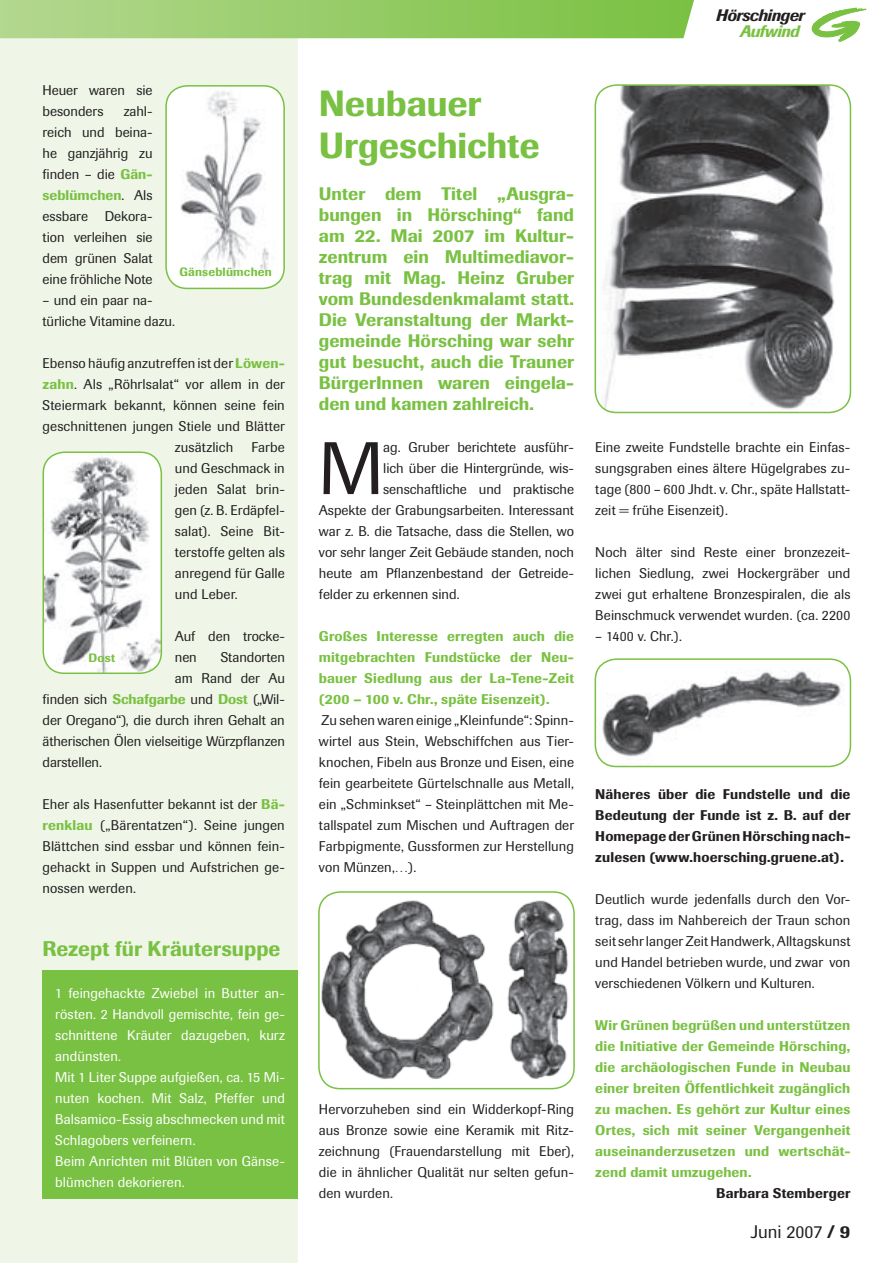
<style>
.page{position:relative;width:893px;height:1263px;background:#fff}
.page>*{position:absolute;margin:0;border:0;box-sizing:border-box;transform-origin:0 0}
.t1{font:73.5px "Imago";color:#231f20}
.t2{font:500 36px/42px "Imago";letter-spacing:-.005em;color:#79c142}
.t3{font:500 21px "Imago";color:#79c142}
.t4{font:500 18px/21px "Imago";color:#79c142;text-align:justify}
.t5{font:18px "Imago";letter-spacing:-.005em;color:#231f20}
.t6{font:italic 500 16.5px "Imago";letter-spacing:-.025em;color:#231f20}
.t7{font:italic 500 16.5px "Imago";letter-spacing:-.025em;color:#79c142}
.t8{font:13.95px/21px "Imago";color:#231f20;text-align:justify}
.t9{font:500 13.95px/21px "Imago";letter-spacing:.01em;color:#79c142;text-align:justify}
.t10{font:13.95px/21px "Imago";letter-spacing:.01em;color:#fff}
.t11{font:500 13.95px/21px "Imago";letter-spacing:.01em;color:#231f20;text-align:justify}
.t12{font:500 12px "Imago";letter-spacing:.015em;color:#79c142}
.s1{font-weight:500;color:#79c142}
.s2{font-weight:500}
</style>
<div class="page">
<div style="left:0;top:0;width:298px;height:1263px;background:#eff6e8"></div>
<img style="left:319px;top:892px;width:255px;height:195px;border-radius:21px">
<div style="left:318px;top:891px;width:257px;height:198px;border:2px solid #79c142;border-radius:21px"></div>
<img style="left:595px;top:85px;width:255px;height:327px;border-radius:21px">
<div style="left:595px;top:84px;width:256px;height:329px;border:2px solid #79c142;border-radius:21px"></div>
<img style="left:595px;top:659px;width:255px;height:107px;border-radius:21px">
<div style="left:595px;top:658px;width:256px;height:109px;border:2px solid #79c142;border-radius:21px"></div>
<div style="left:166px;top:86px;width:118px;height:202px;background:#fff;border-radius:21px"></div>
<img style="left:169px;top:86px;width:112px;height:198px">
<div style="left:165px;top:85px;width:120px;height:204px;border:2px solid #79c142;border-radius:21px"></div>
<img style="left:43px;top:452px;width:118px;height:221px;border-radius:21px">
<div style="left:43px;top:451px;width:119px;height:223px;border:2px solid #79c142;border-radius:21px"></div>
<div style="left:43px;top:971px;width:255px;height:228px;background:#79c142"></div>
<svg style="left:0;top:0;width:694px;height:38px;background:#97cc69"></svg>
<svg style="left:811px;top:7px;width:56px;height:35px"></svg>
<p class="t8" style="left:43px;top:80px;width:112px">Heuer waren sie besonders</p>
<p class="t8" style="left:43px;top:101px;width:112px;text-indent:81px">zahl&shy;reich und beina&shy;he ganzjährig zu finden – die <span class="s1">Gän&shy;seblümchen</span>. Als essbare Dekora&shy;tion verleihen sie dem grünen Salat eine fröhliche Note</p>
<p class="t8" style="left:43px;top:290px;width:134px">– und ein paar na&shy;türliche Vitamine dazu.</p>
<p class="t8" style="left:43px;top:353px;width:243px">Ebenso häufig anzutreffen ist der <span class="s1">Löwen-</span></p>
<p class="t8" style="left:43px;top:374px;width:244px"><span class="s1">zahn</span>. Als „Röhrlsalat“ vor allem in der</p>
<p class="t8" style="left:43px;top:395px;width:244px">Steiermark bekannt, können seine fein</p>
<p class="t8" style="left:43px;top:416px;width:244px">geschnittenen jungen Stiele und Blätter</p>
<p class="t8" style="left:175px;top:437px;width:60px">zusätzlich</p>
<p class="t12" style="left:179px;top:265px;width:94px">Gänseblümchen</p>
<p class="t8" style="left:175px;top:437px;width:112px;text-indent:77px">Farbe und Geschmack in jeden Salat brin&shy;gen (z. B. Erdäpfel&shy;salat). Seine Bit&shy;terstoffe gelten als anregend für Galle und Leber.</p>
<p class="t8" style="left:175px;top:626px;width:112px">Auf den trocke&shy;nen</p>
<p class="t8" style="left:221px;top:647px;width:66px">Standorten</p>
<p class="t8" style="left:175px;top:668px;width:112px">am Rand der Au</p>
<p class="t8" style="left:43px;top:689px;width:244px">finden sich <span class="s1">Schafgarbe</span> und <span class="s1">Dost</span> („Wil-</p>
<p class="t8" style="left:43px;top:710px;width:244px">der Oregano“), die durch ihren Gehalt an</p>
<p class="t8" style="left:43px;top:731px;width:244px">ätherischen Ölen vielseitige Würzpflanzen</p>
<p class="t8" style="left:43px;top:752px;width:61px">darstellen.</p>
<p class="t8" style="left:43px;top:794px;width:244px">Eher als Hasenfutter bekannt ist der <span class="s1">Bä&shy;renklau</span> („Bärentatzen“). Seine jungen Blättchen sind essbar und können fein&shy;gehackt in Suppen und Aufstrichen ge&shy;nossen werden.</p>
<p class="t12" style="left:89px;top:650px;width:28px">Dost</p>
<h3 class="t3" style="left:43px;top:936px;width:239px">Rezept für Kräutersuppe</h3>
<p class="t10" style="left:55px;top:983px;width:231px">1 feingehackte Zwiebel in Butter an&shy;rösten. 2 Handvoll gemischte, fein ge&shy;schnittene Kräuter dazugeben, kurz andünsten.<br>Mit 1 Liter Suppe aufgießen, ca. 15 Mi&shy;nuten kochen. Mit Salz, Pfeffer und<br>Balsamico-Essig abschmecken und mit<br>Schlagobers verfeinern.<br>Beim Anrichten mit Blüten von Gänse&shy;blümchen dekorieren.</p>
<p class="t6" style="left:716px;top:5px;width:90px">Hörschinger</p>
<p class="t7" style="left:740px;top:22px;width:61px">Aufwind</p>
<h2 class="t2" style="left:319px;top:82px;width:222px">Neubauer<br>Urgeschichte</h2>
<p class="t4" style="left:319px;top:183px;width:257px">Unter dem Titel „Ausgra&shy;bungen in Hörsching“ fand am 22. Mai 2007 im Kultur&shy;zentrum ein Multimediavor&shy;trag mit Mag. Heinz Gruber vom Bundesdenkmalamt statt.<br>Die Veranstaltung der Markt&shy;gemeinde Hörsching war sehr gut besucht, auch die Trauner BürgerInnen waren eingela&shy;den und kamen zahlreich.</p>
<h1 class="t1" style="left:319px;top:426px;width:66px">M</h1>
<p class="t8" style="left:383px;top:437px;width:192px">ag. Gruber berichtete ausführ-</p>
<p class="t8" style="left:383px;top:458px;width:192px">lich über die Hintergründe, wis-</p>
<p class="t8" style="left:383px;top:479px;width:192px">senschaftliche und praktische</p>
<p class="t8" style="left:319px;top:500px;width:257px">Aspekte der Grabungsarbeiten. Interessant</p>
<p class="t8" style="left:319px;top:521px;width:257px">war z. B. die Tatsache, dass die Stellen, wo</p>
<p class="t8" style="left:319px;top:542px;width:257px">vor sehr langer Zeit Gebäude standen, noch</p>
<p class="t8" style="left:319px;top:563px;width:257px">heute am Pflanzenbestand der Getreide-</p>
<p class="t8" style="left:319px;top:584px;width:142px">felder zu erkennen sind.</p>
<p class="t9" style="left:319px;top:626px;width:257px">Großes Interesse erregten auch die mitgebrachten Fundstücke der Neu&shy;bauer Siedlung aus der La-Tene-Zeit (200 – 100 v. Chr., späte Eisenzeit).</p>
<p class="t8" style="left:319px;top:710px;width:257px">Zu sehen waren einige „Kleinfunde“: Spinn&shy;wirtel aus Stein, Webschiffchen aus Tier&shy;knochen, Fibeln aus Bronze und Eisen, eine fein gearbeitete Gürtelschnalle aus Metall, ein „Schminkset“ – Steinplättchen mit Me&shy;tallspatel zum Mischen und Auftragen der Farbpigmente, Gussformen zur Herstellung von Münzen,…).</p>
<p class="t8" style="left:319px;top:1098px;width:257px">Hervorzuheben sind ein Widderkopf-Ring aus Bronze sowie eine Keramik mit Ritz&shy;zeichnung (Frauendarstellung mit Eber), die in ähnlicher Qualität nur selten gefun&shy;den wurden.</p>
<p class="t8" style="left:595px;top:437px;width:257px">Eine zweite Fundstelle brachte ein Einfas&shy;sungsgraben eines ältere Hügelgrabes zu&shy;tage (800 – 600 Jhdt. v. Chr., späte Hallstatt&shy;zeit = frühe Eisenzeit).</p>
<p class="t8" style="left:595px;top:542px;width:257px">Noch älter sind Reste einer bronzezeit&shy;lichen Siedlung, zwei Hockergräber und zwei gut erhaltene Bronzespiralen, die als Beinschmuck verwendet wurden. (ca. 2200</p>
<p class="t8" style="left:595px;top:626px;width:88px">– 1400 v. Chr.).</p>
<p class="t11" style="left:595px;top:783px;width:257px">Näheres über die Fundstelle und die Bedeutung der Funde ist z. B. auf der Homepage der Grünen Hörsching nach&shy;zulesen (www.hoersching.gruene.at).</p>
<p class="t8" style="left:595px;top:888px;width:257px">Deutlich wurde jedenfalls durch den Vor&shy;trag, dass im Nahbereich der Traun schon seit sehr langer Zeit Handwerk, Alltagskunst und Handel betrieben wurde, und zwar von verschiedenen Völkern und Kulturen.</p>
<p class="t9" style="left:595px;top:1014px;width:257px">Wir Grünen begrüßen und unterstützen die Initiative der Gemeinde Hörsching, die archäologischen Funde in Neubau einer breiten Öffentlichkeit zugänglich zu machen. Es gehört zur Kultur eines Ortes, sich mit seiner Vergangenheit auseinanderzusetzen und wertschät&shy;zend damit umzugehen.</p>
<p class="t11" style="left:716px;top:1182px;width:136px">Barbara Stemberger</p>
<p class="t5" style="left:751px;top:1221px;width:86px">Juni 2007 <span class="s2">/</span></p>
</div>
